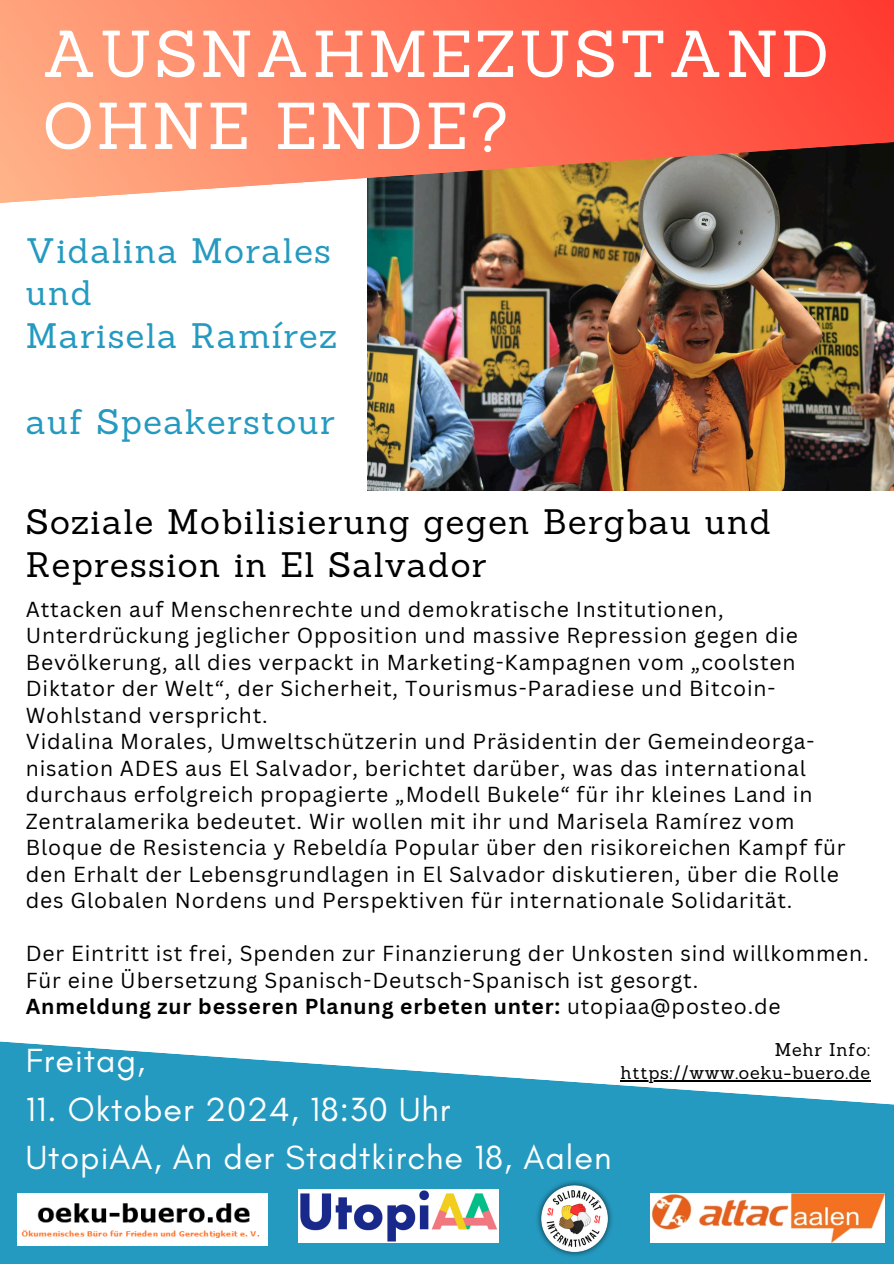
<style>
.page{position:relative;width:894px;height:1264px;background:#fff}
.page>*{position:absolute;margin:0;border:0;box-sizing:border-box;transform-origin:0 0}
.t1{font:64.5px/72px "Sanchez";letter-spacing:.04em;color:#fff}
.t2{font:34.5px/43.8px "Sanchez";letter-spacing:.04em;color:#000}
.t3{font:34.5px/42.8px "Sanchez";letter-spacing:.04em;color:#259ac0}
.t4{font:34.05px/48.3px "Glacial Indifference";letter-spacing:.03em;color:#fff}
.t5{font:21.15px/26.5px "Canva Sans";letter-spacing:.04em;color:#000}
.t6{font:18px "Sanchez";letter-spacing:.04em;color:#000}
.s1{font-weight:700}
</style>
<div class="page">
<svg style="left:0;top:1041px;width:893px;height:222px;fill:#259ac0"></svg>
<img style="left:367px;top:204px;width:525px;height:286px">
<svg style="left:0;top:0;width:893px;height:204px;background:#eb775d"></svg>
<img style="left:298px;top:1189px;width:200px;height:53px">
<img style="left:529px;top:1173px;width:90px;height:90px">
<img style="left:650px;top:1192px;width:234px;height:50px">
<img style="left:18px;top:1192px;width:250px;height:53px">
<hr style="left:620px;top:1079px;width:250px;height:2px;background:#000">
<p class="t1" style="left:43px;top:17px;width:787px">AUSNAHMEZUSTAND<br>OHNE ENDE?</p>
<h2 class="t3" style="left:26px;top:229px;width:313px">Vidalina Morales und<br>Marisela Ramírez</h2>
<h2 class="t3" style="left:26px;top:400px;width:310px">auf Speakerstour</h2>
<h2 class="t2" style="left:26px;top:499px;width:746px">Soziale Mobilisierung gegen Bergbau und<br>Repression in El Salvador</h2>
<p class="t5" style="left:26px;top:595px;width:821px">Attacken auf Menschenrechte und demokratische Institutionen, Unterdrückung jeglicher Opposition und massive Repression gegen die Bevölkerung, all dies verpackt in Marketing-Kampagnen vom „coolsten Diktator der Welt“, der Sicherheit, Tourismus-Paradiese und Bitcoin-Wohlstand verspricht.<br>Vidalina Morales, Umweltschützerin und Präsidentin der Gemeindeorga&shy;nisation ADES aus El Salvador, berichtet darüber, was das international durchaus erfolgreich propagierte „Modell Bukele“ für ihr kleines Land in Zentralamerika bedeutet. Wir wollen mit ihr und Marisela Ramírez vom Bloque de Resistencia y Rebeldía Popular über den risikoreichen Kampf für den Erhalt der Lebensgrundlagen in El Salvador diskutieren, über die Rolle des Globalen Nordens und Perspektiven für internationale Solidarität.</p>
<p class="t5" style="left:26px;top:940px;width:844px">Der Eintritt ist frei, Spenden zur Finanzierung der Unkosten sind willkommen.<br>Für eine Übersetzung Spanisch-Deutsch-Spanisch ist gesorgt.<br><span class="s1">Anmeldung zur besseren Planung erbeten unter:</span> utopiaa@posteo.de</p>
<p class="t6" style="left:774px;top:1038px;width:97px">Mehr Info:</p>
<p class="t6" style="left:620px;top:1060px;width:251px">https://www.oeku-buero.de</p>
<h1 class="t4" style="left:26px;top:1036px;width:121px">Freitag,</h1>
<h1 class="t4" style="left:26px;top:1084px;width:587px">11. Oktober 2024, 18:30 Uhr<br>UtopiAA, An der Stadtkirche 18, Aalen</h1>
</div>
